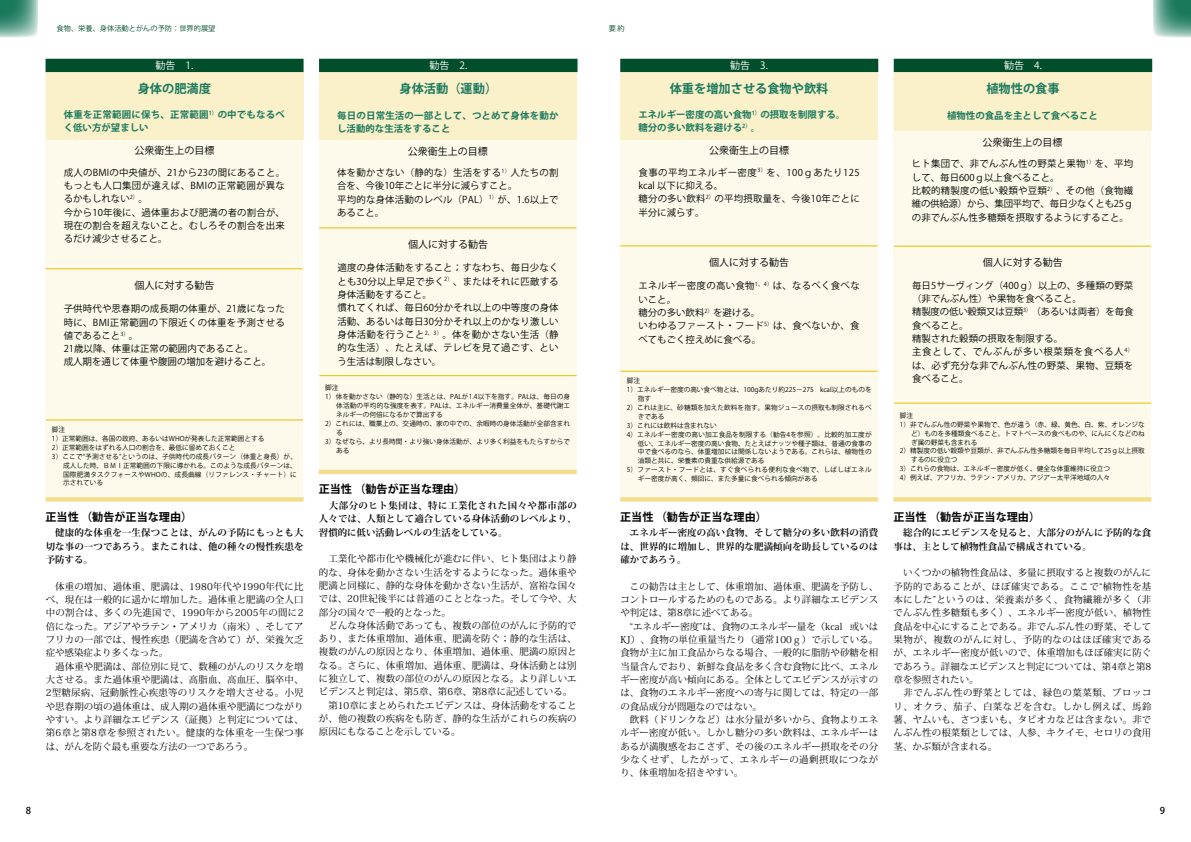
<style>
.page{position:relative;width:1191px;height:842px;background:#fff}
.page>*{position:absolute;margin:0;border:0;box-sizing:border-box;transform-origin:0 0}
.t1{font:700 12.2px "Koz Go Pro";color:#1a795d}
.t2{font:700 11.1px "Koz Go Pro";color:#000}
.t3{font:10px "Koz Go Pro";color:#000}
.t4{font:10px "Koz Go Pro";color:#fff}
.t5{font:9.4px/13.3px "Koz Min Pro";letter-spacing:.01em;color:#000}
.t6{font:9.4px/13.3px "Koz Go Pro";letter-spacing:.015em;color:#000}
.t7{font:700 9.4px/13.3px "Koz Min Pro";letter-spacing:.01em;color:#000;text-align:justify}
.t8{font:700 9.4px/13.3px "Koz Go Pro";color:#1a795d}
.t9{font:700 9.4px/13.3px "Koz Go Pro";letter-spacing:.02em;color:#1a795d}
.t10{font:700 9.4px/13.3px "Koz Go Pro";letter-spacing:.025em;color:#1a795d}
.t11{font:500 9.4px "Koz Go Pro";color:#000}
.t12{font:7.2px "Koz Go Pro";color:#004e2b}
.t13{font:6.7px "Koz Go Pro";letter-spacing:.005em;color:#000}
.t14{font:6.7px "Koz Go Pro";letter-spacing:.035em;color:#000}
</style>
<div class="page">
<div style="left:319px;top:73px;width:258px;height:399px;background:#fefaeb"></div>
<div style="left:319px;top:72px;width:258px;height:68px;background:#faf0c9"></div>
<div style="left:45px;top:72px;width:258px;height:427px;background:#fefaeb"></div>
<div style="left:46px;top:71px;width:257px;height:69px;background:#faf0c9"></div>
<hr style="left:45px;top:268px;width:258px;height:1px;background:#e4bf00">
<hr style="left:46px;top:420px;width:257px;height:1px;background:#e4bf00">
<div style="left:46px;top:59px;width:257px;height:13px;background:#004e2b"></div>
<div style="left:46px;top:497px;width:257px;height:5px;background:#f3de8d"></div>
<hr style="left:319px;top:375px;width:258px;height:1px;background:#e4bf00">
<div style="left:319px;top:59px;width:258px;height:13px;background:#004e2b"></div>
<hr style="left:319px;top:228px;width:257px;height:1px;background:#e4bf00">
<hr style="left:319px;top:470px;width:258px;height:4px;background:#f3de8d">
<svg style="left:0;top:1px;width:38px;height:37px"></svg>
<div style="left:893px;top:73px;width:258px;height:426px;background:#fefaeb"></div>
<div style="left:893px;top:72px;width:258px;height:59px;background:#faf0c9"></div>
<div style="left:620px;top:72px;width:258px;height:427px;background:#fefaeb"></div>
<div style="left:620px;top:71px;width:258px;height:69px;background:#faf0c9"></div>
<hr style="left:620px;top:246px;width:257px;height:1px;background:#e4bf00">
<hr style="left:620px;top:371px;width:257px;height:1px;background:#e4bf00">
<div style="left:620px;top:59px;width:258px;height:13px;background:#004e2b"></div>
<div style="left:620px;top:497px;width:258px;height:5px;background:#f3de8d"></div>
<hr style="left:894px;top:403px;width:257px;height:1px;background:#e4bf00">
<div style="left:893px;top:59px;width:259px;height:13px;background:#004e2b"></div>
<hr style="left:894px;top:246px;width:257px;height:1px;background:#e4bf00">
<div style="left:893px;top:497px;width:258px;height:5px;background:#f3de8d"></div>
<svg style="left:1153px;top:1px;width:37px;height:37px"></svg>
<p class="t12" style="left:57px;top:24px;width:160px">食物、栄養、身体活動とがんの予防：世界的展望</p>
<p class="t12" style="left:608px;top:24px;width:17px">要約</p>
<p class="t4" style="left:156px;top:59px;width:39px">勧告　1.</p>
<p class="t1" style="left:138px;top:81px;width:75px">身体の肥満度</p>
<p class="t4" style="left:429px;top:59px;width:39px">勧告　2.</p>
<p class="t1" style="left:399px;top:81px;width:99px">身体活動（運動）</p>
<p class="t4" style="left:730px;top:59px;width:39px">勧告　3.</p>
<p class="t1" style="left:669px;top:81px;width:160px">体重を増加させる食物や飲料</p>
<p class="t4" style="left:1004px;top:59px;width:39px">勧告　4.</p>
<p class="t1" style="left:986px;top:81px;width:75px">植物性の食事</p>
<p class="t10" style="left:64px;top:108px;width:223px">体重を正常範囲に保ち、正常範囲<sup>1）</sup>の中でもなるべく低い方が望ましい</p>
<p class="t9" style="left:337px;top:109px;width:223px">毎日の日常生活の一部として、つとめて身体を動かし活動的な生活をすること　</p>
<p class="t8" style="left:638px;top:108px;width:208px">エネルギー密度の高い食物<sup>1）</sup>の摂取を制限する。糖分の多い飲料を避ける<sup>2）</sup>。</p>
<p class="t8" style="left:947px;top:109px;width:152px">植物性の食品を主として食べること</p>
<p class="t3" style="left:134px;top:144px;width:81px">公衆衛生上の目標</p>
<p class="t6" style="left:64px;top:166px;width:223px">成人のBMIの中央値が、21から23の間にあること。もっとも人口集団が違えば、BMIの正常範囲が異なるかもしれない<sup>2）</sup>。<br>今から10年後に、過体重および肥満の者の割合が、現在の割合を超えないこと。むしろその割合を出来るだけ減少させること。</p>
<p class="t3" style="left:134px;top:279px;width:81px">個人に対する勧告</p>
<p class="t6" style="left:64px;top:302px;width:223px">子供時代や思春期の成長期の体重が、21歳になった時に、BMI正常範囲の下限近くの体重を予測させる値であること<sup>3）</sup>。<br>21歳以降、体重は正常の範囲内であること。<br>成人期を通じて体重や腹囲の増加を避けること。</p>
<p class="t13" style="left:52px;top:425px;width:15px">脚注</p>
<p class="t13" style="left:52px;top:434px;width:214px">1）正常範囲は、各国の政府、あるいはWHOが発表した正常範囲とする</p>
<p class="t13" style="left:52px;top:443px;width:185px">2）正常範囲をはずれる人口の割合を、最低に留めておくこと</p>
<p class="t13" style="left:52px;top:452px;width:246px">3）ここで“予測させる”というのは、子供時代の成長パターン（体重と身長）が、</p>
<p class="t13" style="left:63px;top:461px;width:235px">成人した時、ＢＭＩ正常範囲の下限に導かれる。このような成長パターンは、</p>
<p class="t13" style="left:63px;top:470px;width:235px">国際肥満タスクフォースやWHOの、成長曲線（リファレンス・チャート）に</p>
<p class="t13" style="left:63px;top:479px;width:41px">示されている</p>
<p class="t2" style="left:45px;top:509px;width:148px">正当性 （勧告が正当な理由）</p>
<p class="t7" style="left:46px;top:526px;width:259px">　健康的な体重を一生保つことは、がんの予防にもっとも大切な事の一つであろう。またこれは、他の種々の慢性疾患を予防する。</p>
<p class="t5" style="left:46px;top:579px;width:259px">　体重の増加、過体重、肥満は、1980年代や1990年代に比べ、現在は一般的に遥かに増加した。過体重と肥満の全人口中の割合は、多くの先進国で、1990年から2005年の間に2倍になった。アジアやラテン・アメリカ（南米）、そしてアフリカの一部では、慢性疾患（肥満を含めて）が、栄養欠乏症や感染症より多くなった。<br>　過体重や肥満は、部位別に見て、数種のがんのリスクを増大させる。また過体重や肥満は、高脂血、高血圧、脳卒中、<br>2型糖尿病、冠動脈性心疾患等のリスクを増大させる。小児や思春期の頃の過体重は、成人期の過体重や肥満につながりやすい。より詳細なエビデンス（証拠）と判定については、第6章と第8章を参照されたい。健康的な体重を一生保つ事は、がんを防ぐ最も重要な方法の一つであろう。</p>
<p class="t3" style="left:408px;top:145px;width:81px">公衆衛生上の目標</p>
<p class="t6" style="left:337px;top:166px;width:223px">体を動かさない（静的な）生活をする<sup>1）</sup>人たちの割合を、今後10年ごとに半分に減らすこと。<br>平均的な身体活動のレベル（PAL）<sup>1）</sup>が、1.6以上であること。</p>
<p class="t3" style="left:408px;top:238px;width:81px">個人に対する勧告</p>
<p class="t6" style="left:337px;top:261px;width:223px">適度の身体活動をすること；すなわち、毎日少なくとも30分以上早足で歩く<sup>2）</sup>、またはそれに匹敵する身体活動をすること。<br>慣れてくれば、毎日60分かそれ以上の中等度の身体活動、あるいは毎日30分かそれ以上のかなり激しい身体活動を行うこと<sup>2、3）</sup>。体を動かさない生活（静的な生活）、たとえば、テレビを見て過ごす、という生活は制限しなさい。</p>
<p class="t13" style="left:325px;top:384px;width:15px">脚注</p>
<p class="t13" style="left:325px;top:392px;width:246px">1）体を動かさない（静的な）生活とは、PALが1.4以下を指す。PALは、毎日の身</p>
<p class="t13" style="left:336px;top:401px;width:235px">体活動の平均的な強度を表す。PALは、エネルギー消費量全体が、基礎代謝エ</p>
<p class="t13" style="left:336px;top:410px;width:108px">ネルギーの何倍になるかで算出する</p>
<p class="t13" style="left:325px;top:419px;width:246px">2）これには、職業上の、交通時の、家の中での、余暇時の身体活動が全部含まれ</p>
<p class="t13" style="left:336px;top:428px;width:8px">る</p>
<p class="t13" style="left:325px;top:437px;width:246px">3）なぜなら、より長時間・より強い身体活動が、より多く利益をもたらすからで</p>
<p class="t13" style="left:336px;top:446px;width:15px">ある</p>
<p class="t2" style="left:319px;top:482px;width:148px">正当性 （勧告が正当な理由）</p>
<p class="t7" style="left:319px;top:498px;width:259px">　大部分のヒト集団は、特に工業化された国々や都市部の人々では、人類として適合している身体活動のレベルより、習慣的に低い活動レベルの生活をしている。</p>
<p class="t5" style="left:319px;top:552px;width:259px">　工業化や都市化や機械化が進むに伴い、ヒト集団はより静的な、身体を動かさない生活をするようになった。過体重や肥満と同様に、静的な身体を動かさない生活が、富裕な国々では、20世紀後半には普通のこととなった。そして今や、大部分の国々で一般的となった。<br>　どんな身体活動であっても、複数の部位のがんに予防的であり、また体重増加、過体重、肥満を防ぐ；静的な生活は、複数のがんの原因となり、体重増加、過体重、肥満の原因となる。さらに、体重増加、過体重、肥満は、身体活動とは別に独立して、複数の部位のがんの原因となる。より詳しいエビデンスと判定は、第5章、第6章、第8章に記述している。　第10章にまとめられたエビデンスは、身体活動をすることが、他の複数の疾病をも防ぎ、静的な生活がこれらの疾病の原因にもなることを示している。</p>
<p class="t3" style="left:709px;top:144px;width:81px">公衆衛生上の目標</p>
<p class="t6" style="left:638px;top:166px;width:223px">食事の平均エネルギー密度<sup>3）</sup>を、100ｇあたり125 kcal 以下に抑える。<br>糖分の多い飲料<sup>2）</sup>の平均摂取量を、今後10年ごとに半分に減らす。</p>
<p class="t3" style="left:709px;top:256px;width:81px">個人に対する勧告</p>
<p class="t6" style="left:638px;top:279px;width:223px">エネルギー密度の高い食物<sup>1、4）</sup>は、なるべく食べないこと。　<br>糖分の多い飲料<sup>2）</sup>を避ける。<br>いわゆるファースト・フード<sup>5）</sup>は、食べないか、食べてもごく控えめに食べる。</p>
<p class="t13" style="left:626px;top:377px;width:15px">脚注</p>
<p class="t13" style="left:626px;top:385px;width:246px">1）エネルギー密度の高い食べ物とは、100gあたり約225－275 kcal以上のものを</p>
<p class="t13" style="left:638px;top:394px;width:15px">指す</p>
<p class="t13" style="left:626px;top:403px;width:246px">2）これは主に、砂糖類を加えた飲料を指す。果物ジュースの摂取も制限されるべ</p>
<p class="t13" style="left:638px;top:412px;width:28px">きである</p>
<p class="t13" style="left:626px;top:421px;width:92px">3）これには飲料は含まれない</p>
<p class="t13" style="left:626px;top:430px;width:246px">4）エネルギー密度の高い加工食品を制限する（勧告4を参照）。比較的加工度が</p>
<p class="t13" style="left:638px;top:439px;width:235px">低い、エネルギー密度の高い食物、たとえばナッツや種子類は、普通の食事の</p>
<p class="t13" style="left:638px;top:448px;width:235px">中で食べるのなら、体重増加には関係しないようである。これらは、植物性の</p>
<p class="t13" style="left:638px;top:456px;width:128px">油類と共に、栄養素の貴重な供給源である</p>
<p class="t14" style="left:626px;top:465px;width:246px">5）ファースト・フードとは、すぐ食べられる便利な食べ物で、しばしばエネル</p>
<p class="t13" style="left:638px;top:474px;width:181px">ギー密度が高く、頻回に、また多量に食べられる傾向がある</p>
<p class="t2" style="left:620px;top:509px;width:148px">正当性 （勧告が正当な理由）</p>
<p class="t7" style="left:620px;top:526px;width:259px">　エネルギー密度の高い食物、そして糖分の多い飲料の消費は、世界的に増加し、世界的な肥満傾向を助長しているのは確かであろう。</p>
<p class="t5" style="left:620px;top:579px;width:259px">　この勧告は主として、体重増加、過体重、肥満を予防し、コントロールするためのものである。より詳細なエビデンスや判定は、第8章に述べてある。<br>　“エネルギー密度”は、食物のエネルギー量を（kcal 或いは<br>KJ）、食物の単位重量当たり（通常100ｇ）で示している。食物が主に加工食品からなる場合、一般的に脂肪や砂糖を相当量含んでおり、新鮮な食品を多く含む食物に比べ、エネルギー密度が高い傾向にある。全体としてエビデンスが示すのは、食物のエネルギー密度への寄与に関しては、特定の一部の食品成分が問題なのではない。<br>　飲料（ドリンクなど）は水分量が多いから、食物よりエネルギー密度が低い。しかし糖分の多い飲料は、エネルギーはあるが満腹感をおこさず、その後のエネルギー摂取をその分少なくせず、したがって、エネルギーの過剰摂取につながり、体重増加を招きやすい。</p>
<p class="t3" style="left:982px;top:135px;width:81px">公衆衛生上の目標</p>
<p class="t6" style="left:912px;top:157px;width:223px">ヒト集団で、非でんぷん性の野菜と果物<sup>1）</sup>を、平均して、毎日600ｇ以上食べること。<br>比較的精製度の低い穀類や豆類<sup>2）</sup>、その他（食物繊維の供給源）から、集団平均で、毎日少なくとも25ｇの非でんぷん性多糖類を摂取するようにすること。</p>
<p class="t3" style="left:982px;top:256px;width:81px">個人に対する勧告</p>
<p class="t6" style="left:912px;top:279px;width:223px">毎日5サーヴィング（400ｇ）以上の、多種類の野菜（非でんぷん性）や果物を食べること。<br>精製度の低い穀類又は豆類<sup>3）</sup>（あるいは両者）を毎食食べること。<br>精製された穀類の摂取を制限する。<br>主食として、でんぷんが多い根菜類を食べる人<sup>4）</sup>は、必ず充分な非でんぷん性の野菜、果物、豆類を食べること。</p>
<p class="t13" style="left:900px;top:411px;width:15px">脚注</p>
<p class="t13" style="left:900px;top:420px;width:246px">1）非でんぷん性の野菜や果物で、色が違う（赤、緑、黄色、白、紫、オレンジな</p>
<p class="t13" style="left:911px;top:429px;width:235px">ど）ものを多種類食べること。トマトベースの食べものや、にんにくなどのね</p>
<p class="t13" style="left:911px;top:438px;width:68px">ぎ属の野菜も含まれる</p>
<p class="t13" style="left:900px;top:447px;width:246px">2）精製度の低い穀類や豆類が、非でんぷん性多糖類を毎日平均して25ｇ以上摂取</p>
<p class="t13" style="left:911px;top:455px;width:48px">するのに役立つ</p>
<p class="t13" style="left:900px;top:464px;width:212px">3）これらの食物は、エネルギー密度が低く、健全な体重維持に役立つ</p>
<p class="t13" style="left:900px;top:473px;width:212px">4）例えば、アフリカ、ラテン・アメリカ、アジアー太平洋地域の人々</p>
<p class="t2" style="left:893px;top:509px;width:148px">正当性 （勧告が正当な理由）</p>
<p class="t7" style="left:893px;top:526px;width:259px">　総合的にエビデンスを見ると、大部分のがんに予防的な食事は、主として植物性食品で構成されている。</p>
<p class="t5" style="left:893px;top:566px;width:259px">　いくつかの植物性食品は、多量に摂取すると複数のがんに予防的であることが、ほぼ確実である。ここで“植物性を基本にした”というのは、栄養素が多く、食物繊維が多く（非でんぷん性多糖類も多く）、エネルギー密度が低い、植物性食品を中心にすることである。非でんぷん性の野菜、そして果物が、複数のがんに対し、予防的なのはほぼ確実であるが、エネルギー密度が低いので、体重増加もほぼ確実に防ぐであろう。詳細なエビデンスと判定については、第4章と第8章を参照されたい。<br>　非でんぷん性の野菜としては、緑色の葉菜類、ブロッコリ、オクラ、茄子、白菜などを含む。しかし例えば、馬鈴薯、ヤムいも、さつまいも、タピオカなどは含まない。非でんぷん性の根菜類としては、人参、キクイモ、セロリの食用茎、かぶ類が含まれる。</p>
<p class="t11" style="left:26px;top:804px;width:7px">8</p>
<p class="t11" style="left:1160px;top:804px;width:7px">9</p>
</div>
